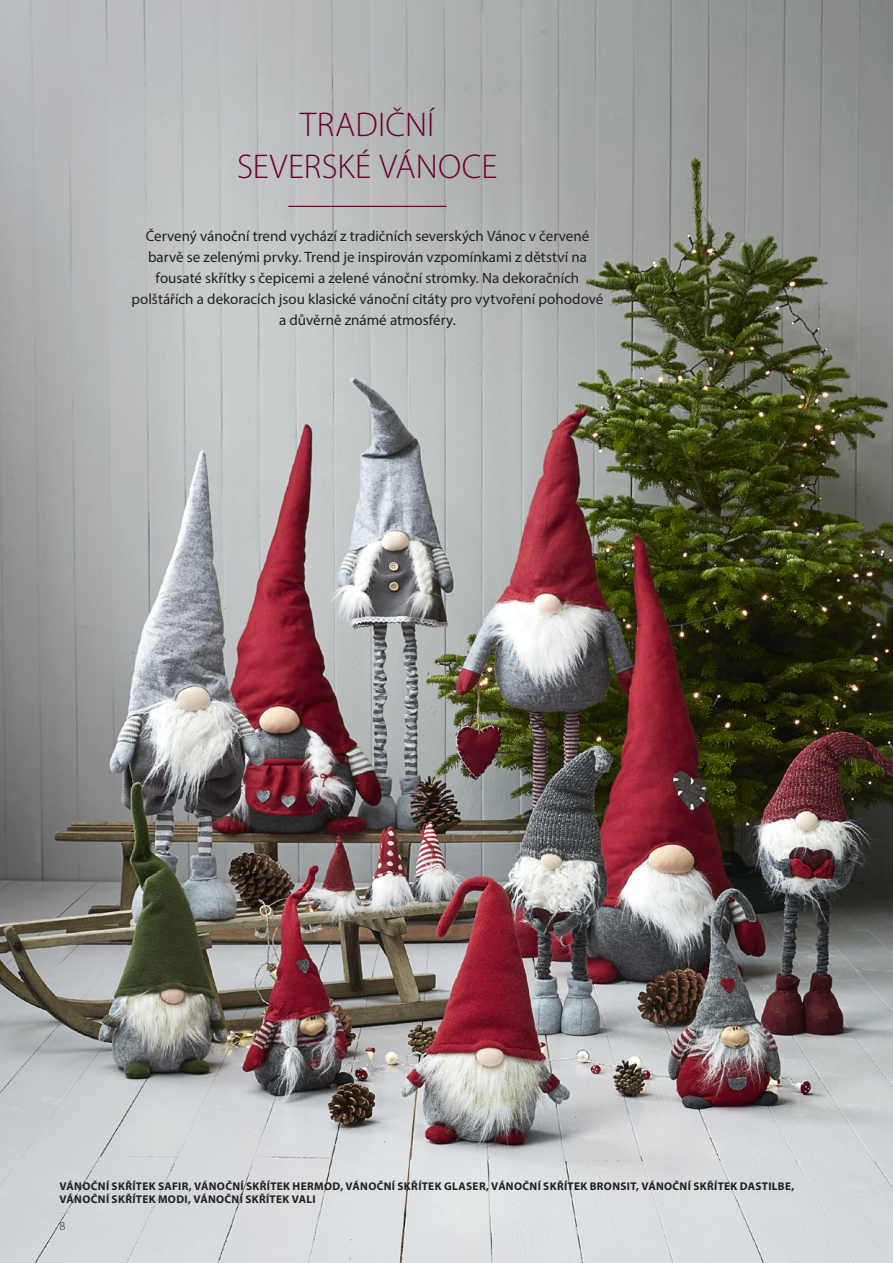
<style>
.page{position:relative;width:893px;height:1263px;background:#fff}
.page>*{position:absolute;margin:0;border:0;box-sizing:border-box;transform-origin:0 0}
.Theme_intro_headline{font:300 34.5px "Myriad Pro";letter-spacing:.005em;color:#6b012e}
.Theme_intro_body{font:15px/21px "Myriad Pro";color:#231f20;text-align:center}
.t1{font:300 12px "Myriad Pro";color:#231f20}
.Promotiondescriptio{font:700 11.25px/13.5px "Myriad Pro";letter-spacing:.03em;color:#231f20}
</style>
<div class="page">
<img style="left:0;top:0;width:893px;height:1263px">
<hr style="left:288px;top:206px;width:158px;height:1px;background:#6b012e">
<img style="left:469px;top:974px;width:41px;height:29px">
<img style="left:281px;top:974px;width:41px;height:29px">
<img style="left:788px;top:777px;width:41px;height:29px">
<img style="left:636px;top:777px;width:41px;height:29px">
<img style="left:534px;top:540px;width:41px;height:29px">
<img style="left:371px;top:486px;width:41px;height:29px">
<p class="Theme_intro_headline" style="left:300px;top:106px;width:136px">TRADIČNÍ</p>
<p class="Theme_intro_headline" style="left:237px;top:148px;width:262px">SEVERSKÉ VÁNOCE</p>
<p class="Theme_intro_body" style="left:132px;top:225px;width:473px">Červený vánoční trend vychází z tradičních severských Vánoc v červené barvě se zelenými prvky. Trend je inspirován vzpomínkami z dětství na fousaté skřítky s čepicemi a zelené vánoční stromky. Na dekoračních polštářích a dekoracích jsou klasické vánoční citáty pro vytvoření pohodové a důvěrně známé atmosféry.</p>
<p class="Promotiondescriptio" style="left:60px;top:1179px;width:736px">VÁNOČNÍ SKŘÍTEK SAFIR, VÁNOČNÍ SKŘÍTEK HERMOD, VÁNOČNÍ SKŘÍTEK GLASER, VÁNOČNÍ SKŘÍTEK BRONSIT, VÁNOČNÍ SKŘÍTEK DASTILBE,<br>VÁNOČNÍ SKŘÍTEK MODI, VÁNOČNÍ SKŘÍTEK VALI</p>
<p class="t1" style="left:60px;top:1219px;width:7px">8</p>
</div>
